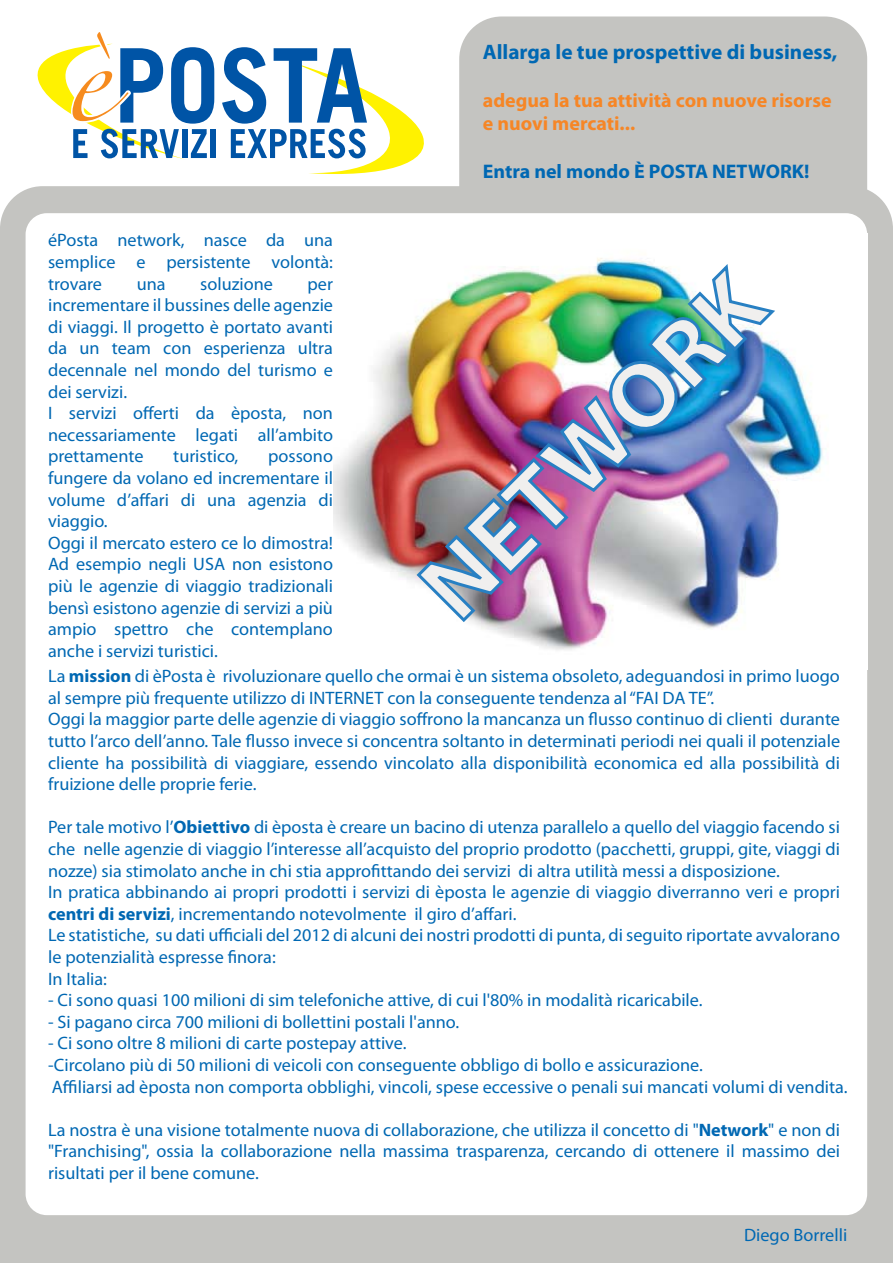
<style>
.page{position:relative;width:893px;height:1263px;background:#fff}
.page>*{position:absolute;margin:0;border:0;box-sizing:border-box;transform-origin:0 0}
.t1{font:700 94.65px "Myriad Pro";color:#f0efee}
.t2{font:700 21px "Myriad Pro";color:#0068b3}
.t3{font:700 19.65px/23.7px "Myriad Pro";color:#f68626}
.t4{font:700 19.65px "Myriad Pro";color:#0068b3}
.t5{font:18px/21.6px "Myriad Pro";color:#0068b3}
.s1{font-weight:700}
</style>
<div class="page">
<div style="left:459px;top:17px;width:408px;height:401px;background:#c4c4c1;border-radius:43px"></div>
<div style="left:0;top:245px;width:893px;height:1018px;background:#c4c4c1"></div>
<div style="left:0;top:186px;width:893px;height:236px;background:#c4c4c1;border-radius:43px"></div>
<div style="left:26px;top:213px;width:841px;height:1002px;background:#fff;border-radius:21px"></div>
<img style="left:333px;top:258px;width:490px;height:392px">
<img style="left:414px;top:261px;width:364px;height:363px">
<svg style="left:37px;top:49px;width:387px;height:125px"></svg>
<svg style="left:71px;top:32px;width:143px;height:126px"></svg>
<div style="left:211px;top:129px;width:5px;height:29px;background:#0054a6"></div>
<svg style="left:222px;top:47px;width:145px;height:111px"></svg>
<p class="t5" style="left:48px;top:231px;width:286px;text-align:justify">éPosta network, nasce da una semplice e persistente volontà: trovare</p>
<p class="t5" style="left:137px;top:275px;width:30px">una</p>
<p class="t5" style="left:200px;top:275px;width:74px">soluzione</p>
<p class="t5" style="left:48px;top:275px;width:286px;text-indent:259px">per incrementare il bussines delle agenzie di viaggi. Il progetto è portato avanti da un team con esperienza ultra decennale nel mondo del turismo e dei servizi.<br>I servizi offerti da èposta, non necessariamente legati all’ambito prettamente</p>
<p class="t5" style="left:173px;top:447px;width:67px">turistico,</p>
<p class="t5" style="left:48px;top:447px;width:287px;text-indent:220px">possono fungere da volano ed incrementare il volume d’affari di una agenzia di viaggio.<br>Oggi il mercato estero ce lo dimostra!<br>Ad esempio negli USA non esistono più le agenzie di viaggio tradizionali bensì esistono agenzie di servizi a più ampio spettro che contemplano anche i servizi turistici.</p>
<p class="t2" style="left:483px;top:44px;width:356px">Allarga le tue prospettive di business,</p>
<p class="t3" style="left:483px;top:90px;width:350px">adegua la tua attività con nuove risorse e nuovi mercati...</p>
<p class="t4" style="left:483px;top:163px;width:328px">Entra nel mondo È POSTA NETWORK!</p>
<h1 class="t1" style="left:412px;top:577px;width:444px;rotate:-45deg">NETWORK</h1>
<p class="t5" style="left:48px;top:667px;width:794px">La <span class="s1">mission</span> di èPosta è rivoluzionare quello che ormai è un sistema obsoleto, adeguandosi in primo luogo al sempre più frequente utilizzo di INTERNET con la conseguente tendenza al “FAI DA TE”.<br>Oggi la maggior parte delle agenzie di viaggio soffrono la mancanza un flusso continuo di clienti durante tutto l’arco dell’anno. Tale flusso invece si concentra soltanto in determinati periodi nei quali il potenziale cliente ha possibilità di viaggiare, essendo vincolato alla disponibilità economica ed alla possibilità di fruizione delle proprie ferie.</p>
<p class="t5" style="left:48px;top:818px;width:793px">Per tale motivo l’<span class="s1">Obiettivo</span> di èposta è creare un bacino di utenza parallelo a quello del viaggio facendo si che nelle agenzie di viaggio l’interesse all’acquisto del proprio prodotto (pacchetti, gruppi, gite, viaggi di nozze) sia stimolato anche in chi stia approfittando dei servizi di altra utilità messi a disposizione.<br>In pratica abbinando ai propri prodotti i servizi di èposta le agenzie di viaggio diverranno veri e propri <span class="s1">centri di servizi</span>, incrementando notevolmente il giro d’affari.<br>Le statistiche, su dati ufficiali del 2012 di alcuni dei nostri prodotti di punta, di seguito riportate avvalorano le potenzialità espresse finora:<br>In Italia:</p>
<p class="t5" style="left:48px;top:991px;width:656px">- Ci sono quasi 100 milioni di sim telefoniche attive, di cui l'80% in modalità ricaricabile.</p>
<p class="t5" style="left:48px;top:1013px;width:413px">- Si pagano circa 700 milioni di bollettini postali l'anno.</p>
<p class="t5" style="left:48px;top:1034px;width:801px">- Ci sono oltre 8 milioni di carte postepay attive.<br>-Circolano più di 50 milioni di veicoli con conseguente obbligo di bollo e assicurazione.<br>Affiliarsi ad èposta non comporta obblighi, vincoli, spese eccessive o penali sui mancati volumi di vendita.</p>
<p class="t5" style="left:48px;top:1121px;width:793px;text-align:justify">La nostra è una visione totalmente nuova di collaborazione, che utilizza il concetto di "<span class="s1">Network</span>" e non di "Franchising", ossia la collaborazione nella massima trasparenza, cercando di ottenere il massimo dei risultati per il bene comune.</p>
<p class="t5" style="left:744px;top:1226px;width:105px">Diego Borrelli</p>
</div>
